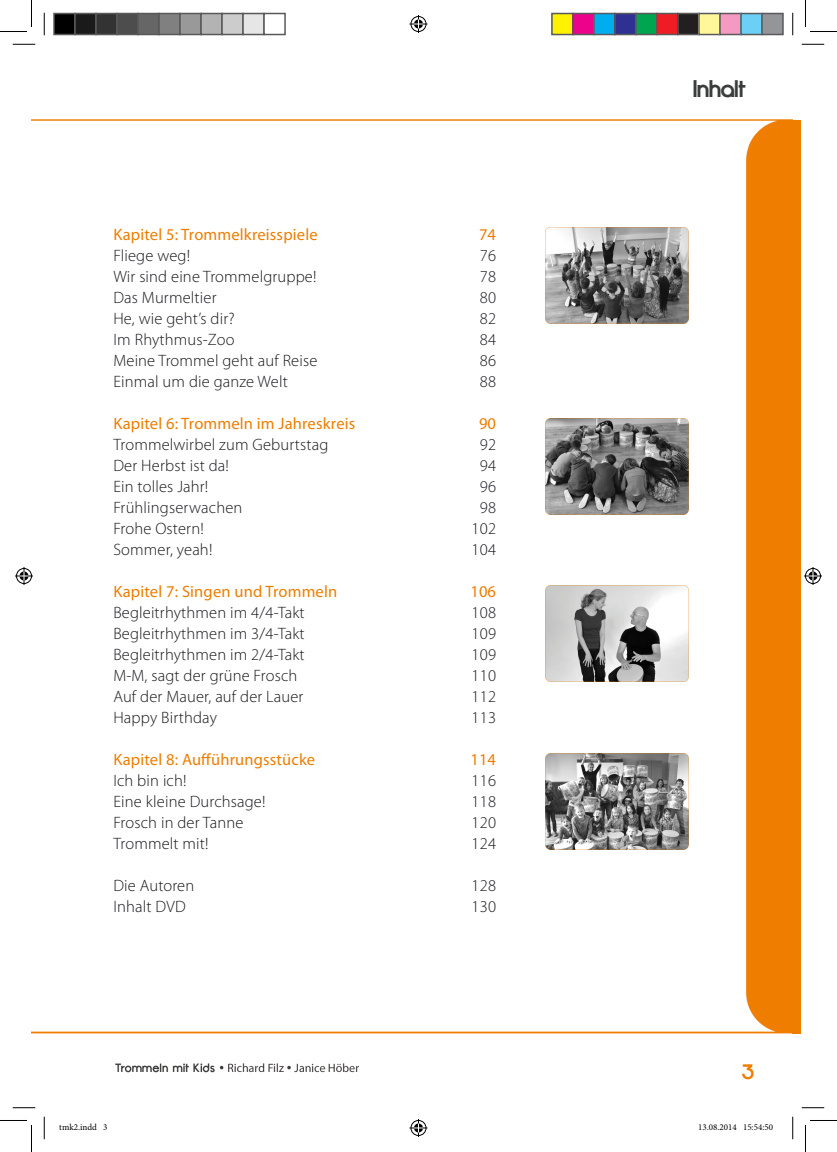
<style>
.page{position:relative;width:837px;height:1152px;background:#fff}
.page>*{position:absolute;margin:0;border:0;box-sizing:border-box;transform-origin:0 0}
.t1{font:700 24px "Opificio";letter-spacing:-.035em;color:#3a3b3b}
.t2{font:700 21px "Opificio";color:#ee7e00}
.t3{font:300 16.5px/21px "Myriad Pro";letter-spacing:.01em;color:#1a171c}
.t4{font:16.5px "Myriad Pro";letter-spacing:.01em;color:#ee7e00}
.t5{font:9px "Minion Pro";color:#000}
</style>
<div class="page">
<img style="left:32px;top:44px;width:760px;height:1029px">
<div style="left:793px;top:120px;width:8px;height:913px;background:#ee7e00"></div>
<img style="left:545px;top:227px;width:143px;height:96px">
<img style="left:545px;top:418px;width:143px;height:96px">
<img style="left:545px;top:585px;width:143px;height:96px">
<img style="left:545px;top:753px;width:143px;height:96px">
<svg style="left:13px;top:44px;width:22px;height:1px"></svg>
<svg style="left:802px;top:44px;width:22px;height:1px"></svg>
<svg style="left:13px;top:1107px;width:22px;height:1px"></svg>
<svg style="left:802px;top:1107px;width:22px;height:1px"></svg>
<svg style="left:44px;top:13px;width:1px;height:22px"></svg>
<svg style="left:44px;top:1116px;width:1px;height:23px"></svg>
<svg style="left:792px;top:13px;width:1px;height:22px"></svg>
<svg style="left:792px;top:1116px;width:1px;height:23px"></svg>
<svg style="left:0;top:0;width:32px;height:32px"></svg>
<svg style="left:0;top:1120px;width:32px;height:32px"></svg>
<svg style="left:805px;top:0;width:32px;height:32px"></svg>
<svg style="left:805px;top:1120px;width:32px;height:32px"></svg>
<svg style="left:409px;top:15px;width:18px;height:18px"></svg>
<svg style="left:409px;top:1119px;width:18px;height:17px"></svg>
<svg style="left:15px;top:567px;width:18px;height:18px"></svg>
<svg style="left:804px;top:567px;width:18px;height:18px"></svg>
<div style="left:54px;top:14px;width:21px;height:21px;background:#000"></div>
<div style="left:53px;top:13px;width:23px;height:22px;border:2px solid #595959"></div>
<div style="left:75px;top:14px;width:21px;height:21px;background:#1a1a1a"></div>
<div style="left:74px;top:13px;width:23px;height:22px;border:2px solid #595959"></div>
<div style="left:96px;top:14px;width:21px;height:21px;background:#333"></div>
<div style="left:95px;top:13px;width:23px;height:22px;border:2px solid #595959"></div>
<div style="left:117px;top:14px;width:21px;height:21px;background:#4d4d4d"></div>
<div style="left:116px;top:13px;width:23px;height:22px;border:2px solid #595959"></div>
<div style="left:138px;top:14px;width:21px;height:21px;background:#666"></div>
<div style="left:137px;top:13px;width:23px;height:22px;border:2px solid #595959"></div>
<div style="left:159px;top:14px;width:21px;height:21px;background:#808080"></div>
<div style="left:158px;top:13px;width:23px;height:22px;border:2px solid #595959"></div>
<div style="left:180px;top:14px;width:21px;height:21px;background:#999"></div>
<div style="left:179px;top:13px;width:23px;height:22px;border:2px solid #595959"></div>
<div style="left:201px;top:14px;width:21px;height:21px;background:#b3b3b3"></div>
<div style="left:200px;top:13px;width:23px;height:22px;border:2px solid #595959"></div>
<div style="left:222px;top:14px;width:21px;height:21px;background:#ccc"></div>
<div style="left:221px;top:13px;width:23px;height:22px;border:2px solid #595959"></div>
<div style="left:243px;top:14px;width:21px;height:21px;background:#e6e6e6"></div>
<div style="left:242px;top:13px;width:23px;height:22px;border:2px solid #595959"></div>
<div style="left:263px;top:13px;width:23px;height:22px;border:2px solid #595959"></div>
<div style="left:552px;top:14px;width:21px;height:21px;background:#fff101"></div>
<div style="left:551px;top:13px;width:23px;height:22px;border:2px solid #595959"></div>
<div style="left:573px;top:14px;width:21px;height:21px;background:#ed028c"></div>
<div style="left:572px;top:13px;width:23px;height:22px;border:2px solid #595959"></div>
<div style="left:594px;top:14px;width:21px;height:21px;background:#00aeef"></div>
<div style="left:593px;top:13px;width:23px;height:22px;border:2px solid #595959"></div>
<div style="left:615px;top:14px;width:21px;height:21px;background:#2e3092"></div>
<div style="left:614px;top:13px;width:23px;height:22px;border:2px solid #595959"></div>
<div style="left:636px;top:14px;width:21px;height:21px;background:#00a54f"></div>
<div style="left:635px;top:13px;width:23px;height:22px;border:2px solid #595959"></div>
<div style="left:657px;top:14px;width:21px;height:21px;background:#ee1d23"></div>
<div style="left:656px;top:13px;width:23px;height:22px;border:2px solid #595959"></div>
<div style="left:678px;top:14px;width:21px;height:21px;background:#231f20"></div>
<div style="left:677px;top:13px;width:23px;height:22px;border:2px solid #595959"></div>
<div style="left:699px;top:14px;width:21px;height:21px;background:#fff79a"></div>
<div style="left:698px;top:13px;width:23px;height:22px;border:2px solid #595959"></div>
<div style="left:720px;top:14px;width:21px;height:21px;background:#f499c2"></div>
<div style="left:719px;top:13px;width:23px;height:22px;border:2px solid #595959"></div>
<div style="left:741px;top:14px;width:21px;height:21px;background:#6bcff6"></div>
<div style="left:740px;top:13px;width:23px;height:22px;border:2px solid #595959"></div>
<div style="left:762px;top:14px;width:21px;height:21px;background:#939598"></div>
<div style="left:761px;top:13px;width:23px;height:22px;border:2px solid #595959"></div>
<p class="t4" style="left:113px;top:224px;width:206px">Kapitel 5: Trommelkreisspiele</p>
<p class="t3" style="left:113px;top:245px;width:206px">Fliege weg!<br>Wir sind eine Trommelgruppe!<br>Das Murmeltier<br>He, wie geht’s dir?<br>Im Rhythmus-Zoo<br>Meine Trommel geht auf Reise<br>Einmal um die ganze Welt</p>
<p class="t4" style="left:113px;top:413px;width:243px">Kapitel 6: Trommeln im Jahreskreis</p>
<p class="t3" style="left:113px;top:434px;width:216px">Trommelwirbel zum Geburtstag<br>Der Herbst ist da!<br>Ein tolles Jahr!<br>Frühlingserwachen<br>Frohe Ostern!<br>Sommer, yeah!</p>
<p class="t4" style="left:113px;top:581px;width:225px">Kapitel 7: Singen und Trommeln</p>
<p class="t3" style="left:113px;top:602px;width:193px">Begleitrhythmen im 4/4-Takt<br>Begleitrhythmen im 3/4-Takt<br>Begleitrhythmen im 2/4-Takt<br>M-M, sagt der grüne Frosch<br>Auf der Mauer, auf der Lauer<br>Happy Birthday</p>
<p class="t4" style="left:113px;top:749px;width:203px">Kapitel 8: Aufführungsstücke</p>
<p class="t3" style="left:113px;top:770px;width:154px">Ich bin ich!<br>Eine kleine Durchsage!<br>Frosch in der Tanne<br>Trommelt mit!</p>
<p class="t3" style="left:113px;top:875px;width:82px">Die Autoren<br>Inhalt DVD</p>
<p class="t4" style="left:479px;top:224px;width:19px">74</p>
<p class="t3" style="left:480px;top:245px;width:18px;text-align:justify">76<br>78<br>80<br>82<br>84<br>86<br>88</p>
<p class="t4" style="left:479px;top:413px;width:19px">90</p>
<p class="t3" style="left:472px;top:434px;width:26px;text-align:center">92<br>94<br>96<br>98<br>102<br>104</p>
<p class="t4" style="left:470px;top:581px;width:27px">106</p>
<p class="t3" style="left:472px;top:602px;width:26px;text-align:justify">108<br>109<br>109<br>110<br>112<br>113</p>
<p class="t4" style="left:470px;top:749px;width:27px">114</p>
<p class="t3" style="left:472px;top:770px;width:26px;text-align:justify">116<br>118<br>120<br>124</p>
<p class="t3" style="left:472px;top:875px;width:26px">128<br>130</p>
<h1 class="t1" style="left:693px;top:75px;width:55px">Inhalt</h1>
<p class="t2" style="left:742px;top:1059px;width:14px">3</p>
<p class="t5" style="left:59px;top:1121px;width:50px">tmk2.indd 3</p>
<p class="t5" style="left:698px;top:1121px;width:76px">13.08.2014 15:54:50</p>
</div>
